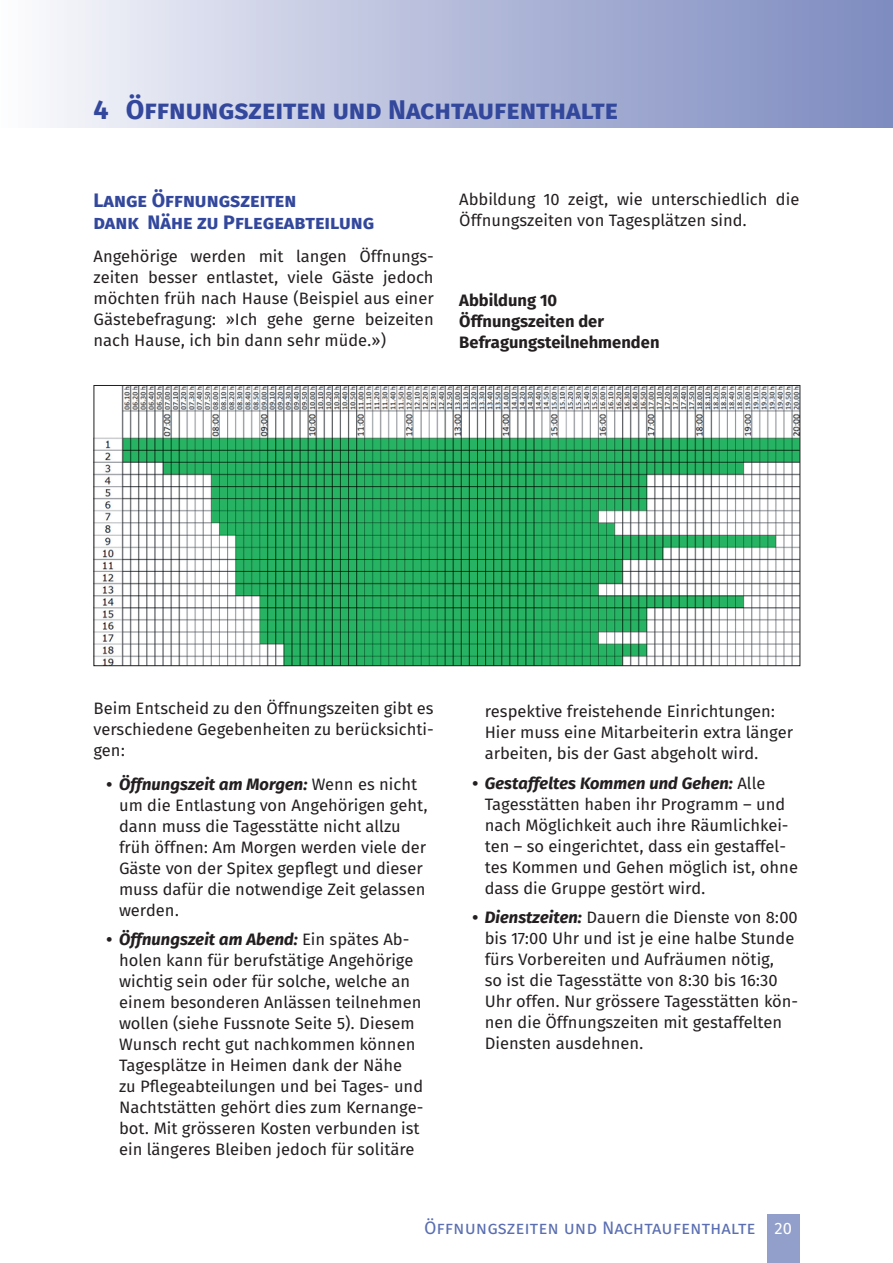
<style>
.page{position:relative;width:893px;height:1263px;background:#fff}
.page>*{position:absolute;margin:0;border:0;box-sizing:border-box;transform-origin:0 0}
.t1{font:700 27px "Fira Sans OT";color:#33489c}
.t2{font:700 19.5px/21px "Fira Sans OT";color:#33489c}
.t3{font:18px "Fira Sans OT";color:#5a6eb1}
.t4{font:16.5px/21px "Fira Sans OT";color:#231f20}
.t5{font:700 16.5px/21px "Fira Sans OT";color:#231f20}
.s1{font-weight:700;font-style:italic}
.s2{font-size:16.5px;color:#fff}
</style>
<div class="page">
<div style="left:0;top:0;width:893px;height:128px;background:linear-gradient(to right,#f8f8fc,#7a87bd)"></div>
<img style="left:96px;top:387px;width:702px;height:277px">
<div style="left:767px;top:1214px;width:32px;height:49px;background:#939fcb"></div>
<h1 class="t1" style="left:94px;top:90px;width:526px">4 Öffnungszeiten und Nachtaufenthalte</h1>
<p class="t2" style="left:94px;top:192px;width:282px">Lange Öffnungszeiten<br>dank Nähe zu Pflegeabteilung</p>
<p class="t4" style="left:94px;top:247px;width:342px;text-align:justify">Angehörige werden mit langen Öffnungs&shy;zeiten besser entlastet, viele Gäste jedoch möchten früh nach Hause (Beispiel aus einer Gästebefragung: »Ich gehe gerne beizeiten nach Hause, ich bin dann sehr müde.»)</p>
<p class="t4" style="left:459px;top:190px;width:342px">Abbildung 10 zeigt, wie unterschiedlich die<br>Öffnungszeiten von Tagesplätzen sind.</p>
<p class="t5" style="left:459px;top:291px;width:202px">Abbildung 10<br>Öffnungszeiten der<br>Befragungsteilnehmenden</p>
<p class="t4" style="left:94px;top:699px;width:342px;text-align:justify">Beim Entscheid zu den Öffnungszeiten gibt es verschiedene Gegebenheiten zu berücksichti&shy;gen:</p>
<p class="t4" style="left:119px;top:774px;width:310px;text-indent:-13px"><span class="s1">• Öffnungszeit am Morgen:</span> Wenn es nicht um die Entlastung von Angehörigen geht, dann muss die Tagesstätte nicht allzu früh öffnen: Am Morgen werden viele der Gäste von der Spitex gepflegt und dieser muss dafür die notwendige Zeit gelassen werden.</p>
<p class="t4" style="left:119px;top:930px;width:306px;text-indent:-13px"><span class="s1">• Öffnungszeit am Abend:</span> Ein spätes Ab&shy;holen kann für berufstätige Angehörige wichtig sein oder für solche, welche an einem besonderen Anlässen teilnehmen wollen (siehe Fussnote Seite 5). Diesem Wunsch recht gut nachkommen können Tagesplätze in Heimen dank der Nähe<br>zu Pflegeabteilungen und bei Tages- und Nachtstätten gehört dies zum Kernange&shy;bot. Mit grösseren Kosten verbunden ist ein längeres Bleiben jedoch für solitäre</p>
<p class="t4" style="left:485px;top:702px;width:310px">respektive freistehende Einrichtungen:<br>Hier muss eine Mitarbeiterin extra länger arbeiten, bis der Gast abgeholt wird.</p>
<p class="t4" style="left:485px;top:774px;width:315px;text-indent:-13px"><span class="s1">• Gestaffeltes Kommen und Gehen:</span> Alle Tagesstätten haben ihr Programm – und nach Möglichkeit auch ihre Räumlichkei&shy;ten – so eingerichtet, dass ein gestaffel&shy;tes Kommen und Gehen möglich ist, ohne dass die Gruppe gestört wird.</p>
<p class="t4" style="left:485px;top:908px;width:315px;text-indent:-13px"><span class="s1">• Dienstzeiten:</span> Dauern die Dienste von 8:00 bis 17:00 Uhr und ist je eine halbe Stunde fürs Vorbereiten und Aufräumen nötig,<br>so ist die Tagesstätte von 8:30 bis 16:30<br>Uhr offen. Nur grössere Tagesstätten kön&shy;nen die Öffnungszeiten mit gestaffelten Diensten ausdehnen.</p>
<p class="t3" style="left:424px;top:1215px;width:370px">Öffnungszeiten und Nachtaufenthalte <span class="s2">20</span></p>
</div>
